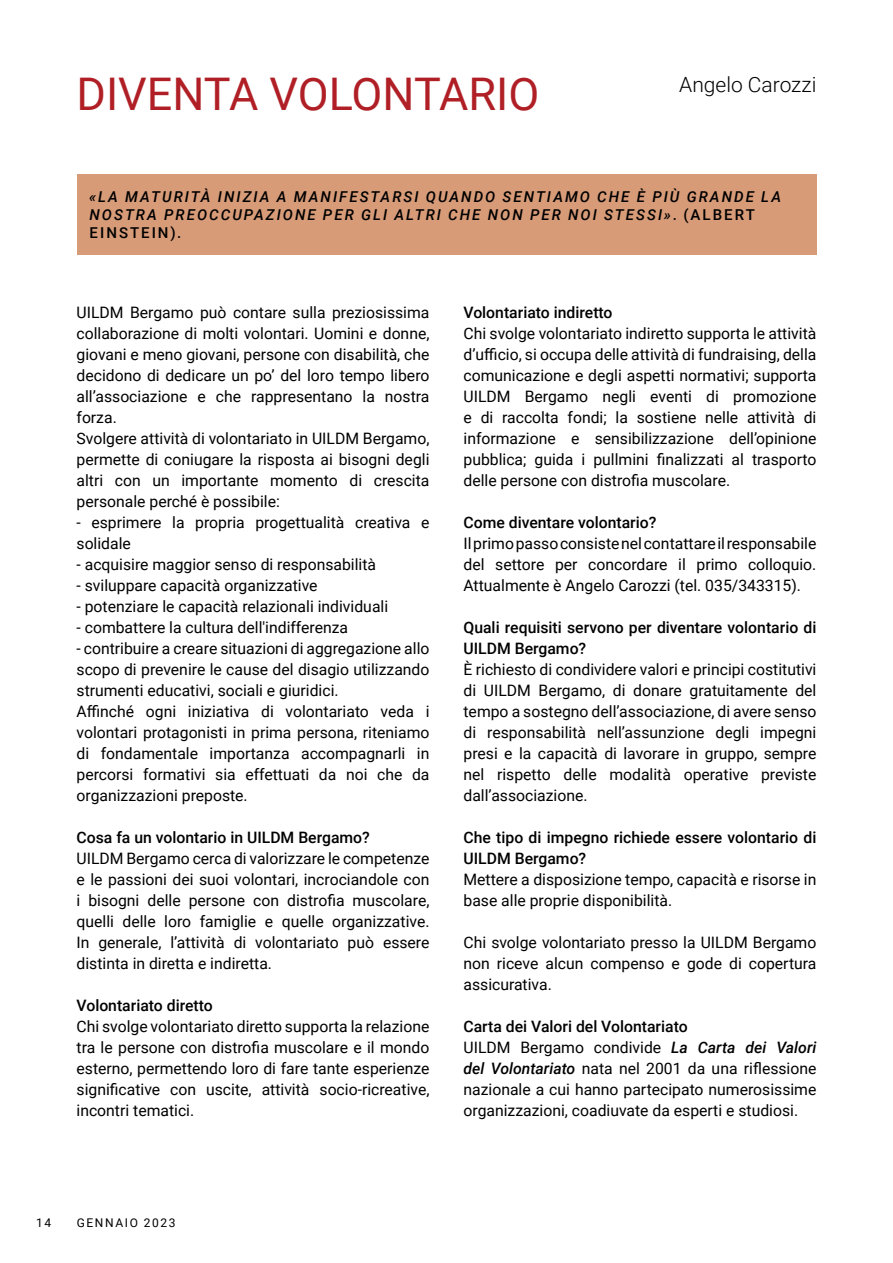
<style>
.page{position:relative;width:893px;height:1263px;background:#fff}
.page>*{position:absolute;margin:0;border:0;box-sizing:border-box;transform-origin:0 0}
.t1{font:45px "Roboto";color:#b01f26}
.t2{font:300 21px "Roboto";color:#000}
.t3{font:15.75px/21px "Roboto";color:#000;text-align:justify}
.t4{font:500 15.75px/21px "Roboto";color:#000}
.t5{font:italic 500 15px/18px "Roboto";letter-spacing:.135em;color:#000}
.t6{font:12px "Roboto";letter-spacing:.135em;color:#000}
.s1{font-style:normal}
.s2{font-weight:500}
.s3{font-weight:500;font-style:italic}
</style>
<div class="page">
<div style="left:77px;top:174px;width:739px;height:81px;background:#d79b78"></div>
<h1 class="t1" style="left:77px;top:63px;width:464px">DIVENTA VOLONTARIO</h1>
<h2 class="t2" style="left:679px;top:70px;width:139px">Angelo Carozzi</h2>
<p class="t5" style="left:89px;top:187px;width:693px">«LA MATURITÀ INIZIA A MANIFESTARSI QUANDO SENTIAMO CHE È PIÙ GRANDE LA<br>NOSTRA PREOCCUPAZIONE PER GLI ALTRI CHE NON PER NOI STESSI»<span class="s1">. (ALBERT<br>EINSTEIN).</span></p>
<p class="t3" style="left:77px;top:301px;width:354px;text-align:left">UILDM Bergamo può contare sulla preziosissima collaborazione di molti volontari. Uomini e donne, giovani e meno giovani, persone con disabilità, che decidono di dedicare un po’ del loro tempo libero all’associazione e che rappresentano la nostra forza.<br>Svolgere attività di volontariato in UILDM Bergamo, permette di coniugare la risposta ai bisogni degli altri con un importante momento di crescita personale perché è possibile:</p>
<p class="t3" style="left:77px;top:511px;width:354px">- esprimere la propria progettualità creativa e solidale</p>
<p class="t3" style="left:77px;top:553px;width:301px">- acquisire maggior senso di responsabilità</p>
<p class="t3" style="left:77px;top:574px;width:242px">- sviluppare capacità organizzative</p>
<p class="t3" style="left:77px;top:595px;width:313px">- potenziare le capacità relazionali individuali</p>
<p class="t3" style="left:77px;top:616px;width:273px">- combattere la cultura dell'indifferenza</p>
<p class="t3" style="left:77px;top:637px;width:354px;text-align:left">- contribuire a creare situazioni di aggregazione allo scopo di prevenire le cause del disagio utilizzando strumenti educativi, sociali e giuridici.<br>Affinché ogni iniziativa di volontariato veda i volontari protagonisti in prima persona, riteniamo di fondamentale importanza accompagnarli in percorsi formativi sia effettuati da noi che da organizzazioni preposte.</p>
<p class="t4" style="left:77px;top:826px;width:295px">Cosa fa un volontario in UILDM Bergamo?</p>
<p class="t3" style="left:77px;top:847px;width:354px">UILDM Bergamo cerca di valorizzare le competenze e le passioni dei suoi volontari, incrociandole con i bisogni delle persone con distrofia muscolare, quelli delle loro famiglie e quelle organizzative.<br>In generale, l’attività di volontariato può essere distinta in diretta e indiretta.</p>
<p class="t4" style="left:77px;top:994px;width:138px">Volontariato diretto</p>
<p class="t3" style="left:77px;top:1015px;width:354px">Chi svolge volontariato diretto supporta la relazione tra le persone con distrofia muscolare e il mondo esterno, permettendo loro di fare tante esperienze significative con uscite, attività socio-ricreative, incontri tematici.</p>
<p class="t4" style="left:463px;top:301px;width:151px">Volontariato indiretto</p>
<p class="t3" style="left:463px;top:322px;width:354px">Chi svolge volontariato indiretto supporta le attività d’ufficio, si occupa delle attività di fundraising, della comunicazione e degli aspetti normativi; supporta UILDM Bergamo negli eventi di promozione e di raccolta fondi; la sostiene nelle attività di informazione e sensibilizzazione dell’opinione pubblica; guida i pullmini finalizzati al trasporto delle persone con distrofia muscolare.</p>
<p class="t4" style="left:463px;top:511px;width:194px">Come diventare volontario?</p>
<p class="t3" style="left:463px;top:532px;width:354px">Il primo passo consiste nel contattare il responsabile del settore per concordare il primo colloquio.<br>Attualmente è Angelo Carozzi (tel. 035/343315).</p>
<p class="t4" style="left:463px;top:616px;width:354px">Quali requisiti servono per diventare volontario di<br>UILDM Bergamo?</p>
<p class="t3" style="left:463px;top:658px;width:354px">È richiesto di condividere valori e principi costitutivi di UILDM Bergamo, di donare gratuitamente del tempo a sostegno dell’associazione, di avere senso di responsabilità nell’assunzione degli impegni presi e la capacità di lavorare in gruppo, sempre nel rispetto delle modalità operative previste dall’associazione.</p>
<p class="t4" style="left:463px;top:826px;width:354px">Che tipo di impegno richiede essere volontario di<br>UILDM Bergamo?</p>
<p class="t3" style="left:463px;top:868px;width:354px">Mettere a disposizione tempo, capacità e risorse in base alle proprie disponibilità.</p>
<p class="t3" style="left:463px;top:931px;width:354px">Chi svolge volontariato presso la UILDM Bergamo non riceve alcun compenso e gode di copertura assicurativa.</p>
<p class="t3" style="left:463px;top:1015px;width:354px;text-align:left"><span class="s2">Carta dei Valori del Volontariato<br></span>UILDM Bergamo condivide <span class="s3">La Carta dei Valori del Volontariato</span> nata nel 2001 da una riflessione nazionale a cui hanno partecipato numerosissime organizzazioni, coadiuvate da esperti e studiosi.</p>
<p class="t6" style="left:36px;top:1214px;width:17px">14</p>
<p class="t6" style="left:77px;top:1214px;width:100px">GENNAIO 2023</p>
</div>
